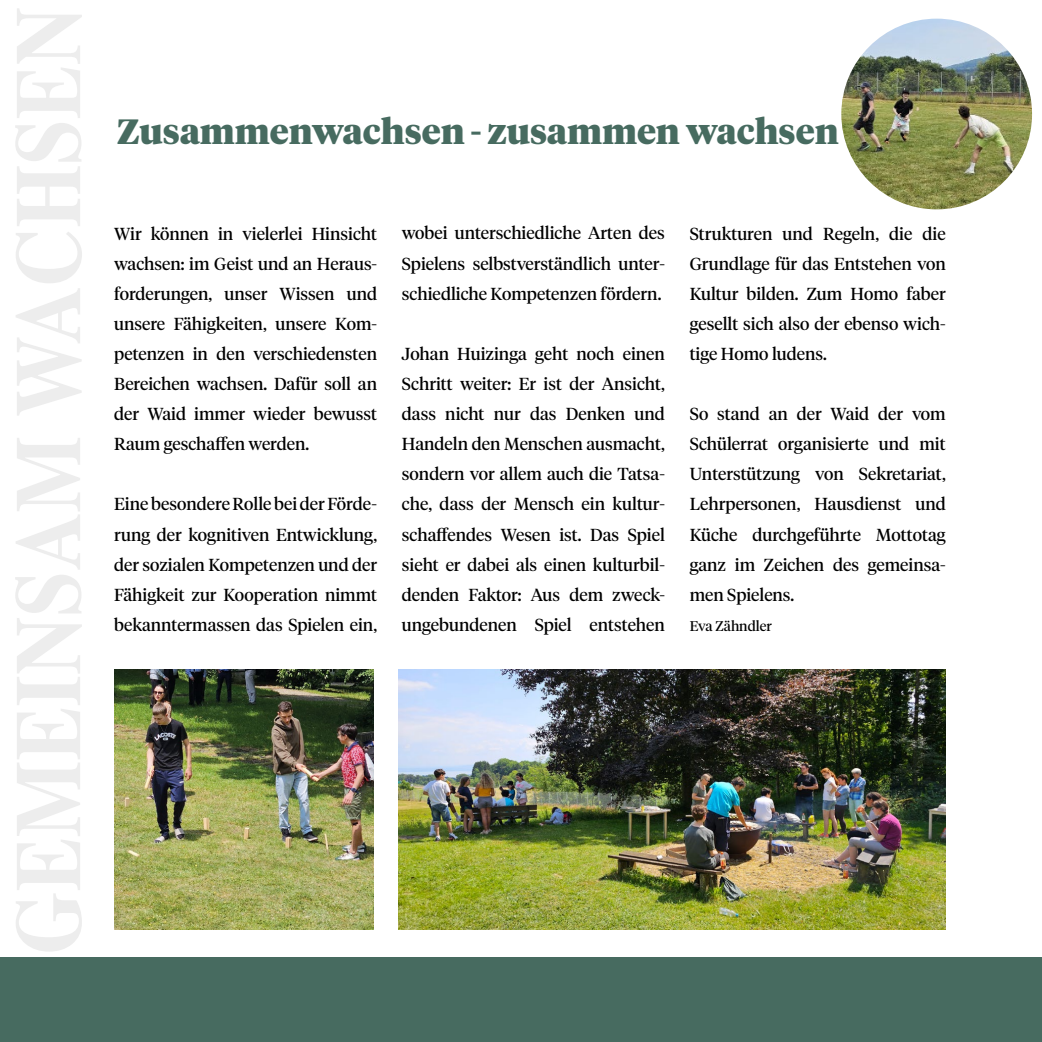
<style>
.page{position:relative;width:1042px;height:1042px;background:#fff}
.page>*{position:absolute;margin:0;border:0;box-sizing:border-box;transform-origin:0 0}
.t1{font:900 35px "Tiempos Headline";color:#476b60}
.t2{font:17.32px/30.1px "Tiempos Headline";color:#000;text-align:justify}
.t3{font:14px "Tiempos Headline";color:#000}
</style>
<div class="page">
<div style="left:0;top:957px;width:1042px;height:85px;background:#476b60"></div>
<img style="left:114px;top:669px;width:259px;height:260px">
<img style="left:398px;top:669px;width:547px;height:260px">
<img style="left:841px;top:19px;width:191px;height:190px;border-radius:95px">
<h1 class="t1" style="left:117px;top:108px;width:723px">Zusammenwachsen - zusammen wachsen</h1>
<p class="t2" style="left:114px;top:217px;width:264px">Wir können in vielerlei Hinsicht wachsen: im Geist und an Heraus&shy;forderungen, unser Wissen und unsere Fähigkeiten, unsere Kom&shy;petenzen in den verschiedensten Bereichen wachsen. Dafür soll an der Waid immer wieder bewusst Raum geschaffen werden.</p>
<p class="t2" style="left:114px;top:488px;width:264px">Eine besondere Rolle bei der Förde&shy;rung der kognitiven Entwicklung, der sozialen Kompetenzen und der Fähigkeit zur Kooperation nimmt bekanntermassen das Spielen ein,</p>
<p class="t2" style="left:402px;top:217px;width:264px">wobei unterschiedliche Arten des Spielens selbstverständlich unter&shy;schiedliche Kompetenzen fördern.</p>
<p class="t2" style="left:402px;top:338px;width:264px">Johan Huizinga geht noch einen Schritt weiter: Er ist der Ansicht, dass nicht nur das Denken und Handeln den Menschen ausmacht, sondern vor allem auch die Tatsa&shy;che, dass der Mensch ein kultur&shy;schaffendes Wesen ist. Das Spiel sieht er dabei als einen kulturbil&shy;denden Faktor: Aus dem zweck&shy;ungebundenen Spiel entstehen</p>
<p class="t2" style="left:690px;top:217px;width:257px">Strukturen und Regeln, die die Grundlage für das Entstehen von Kultur bilden. Zum Homo faber gesellt sich also der ebenso wich&shy;tige Homo ludens.</p>
<p class="t2" style="left:690px;top:398px;width:257px">So stand an der Waid der vom Schülerrat organisierte und mit Unterstützung von Sekretariat, Lehrpersonen, Hausdienst und Küche durchgeführte Mottotag ganz im Zeichen des gemeinsa&shy;men Spielens.</p>
<p class="t3" style="left:690px;top:616px;width:84px">Eva Zähndler</p>
</div>
